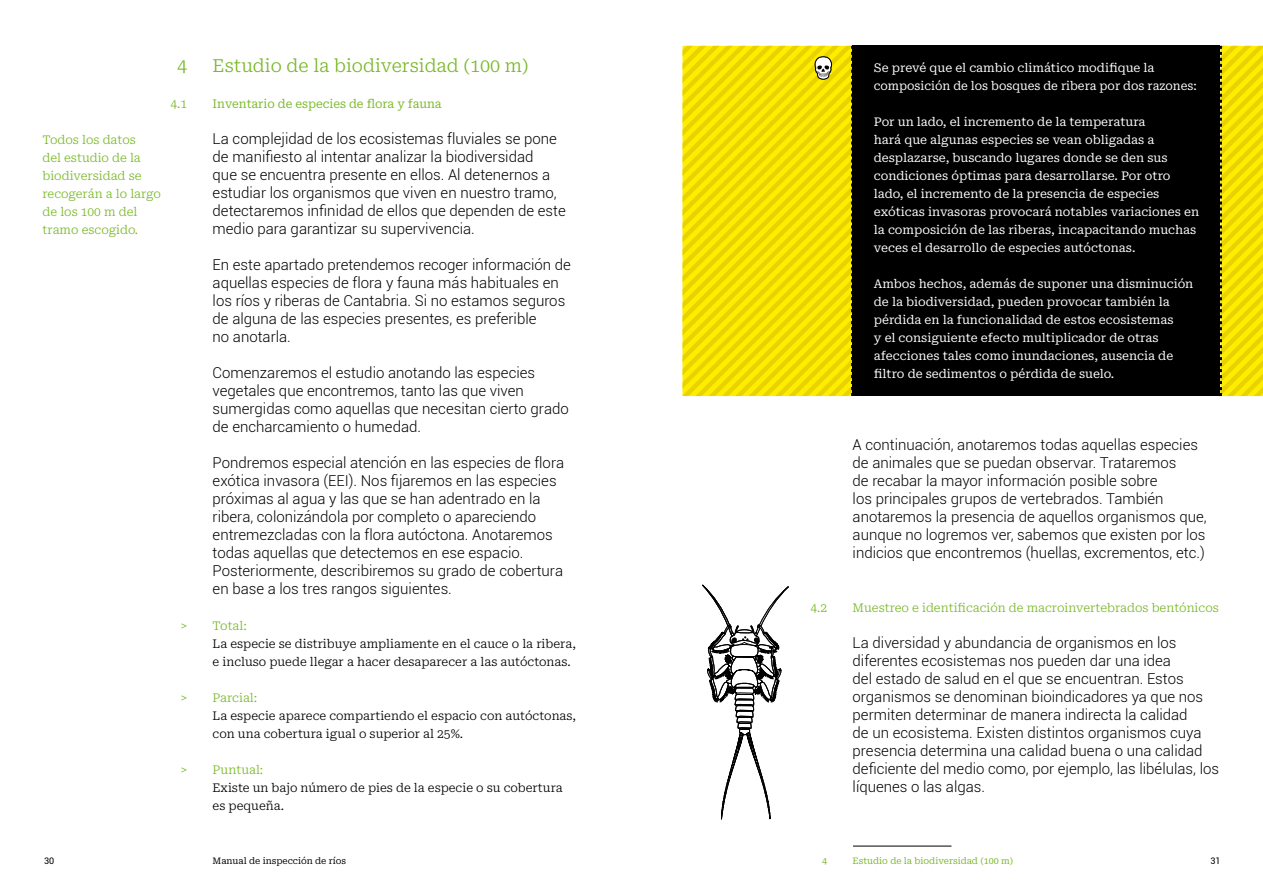
<style>
.page{position:relative;width:1263px;height:893px;background:#fff}
.page>*{position:absolute;margin:0;border:0;box-sizing:border-box;transform-origin:0 0}
.t1{font:300 18px "Roboto Serif";color:#7ab929}
.t2{font:300 15px/18px "Roboto";color:#000}
.t3{font:12px/18px "Roboto Serif";color:#fff}
.t4{font:300 12px/18px "Roboto Serif";color:#000}
.t5{font:300 12px/18px "Roboto Serif";color:#7ab929}
.t6{font:12px "Roboto Serif";color:#7ab929}
.t7{font:9px "Roboto Serif";color:#7ab929}
.t8{font:9px "Roboto Serif";color:#000}
.t9{font:9px "Roboto";color:#000}
</style>
<div class="page">
<svg style="left:690px;top:46px;width:13px;height:350px;background:#f3e000"></svg>
<svg style="left:703px;top:46px;width:14px;height:350px;background:#f3e000"></svg>
<svg style="left:717px;top:46px;width:13px;height:350px;background:#f3e000"></svg>
<svg style="left:730px;top:46px;width:13px;height:350px;background:#f3e000"></svg>
<svg style="left:743px;top:46px;width:14px;height:350px;background:#f3e000"></svg>
<svg style="left:757px;top:46px;width:13px;height:350px;background:#f3e000"></svg>
<svg style="left:770px;top:46px;width:13px;height:350px;background:#f3e000"></svg>
<svg style="left:783px;top:46px;width:13px;height:350px;background:#f3e000"></svg>
<svg style="left:796px;top:46px;width:14px;height:350px;background:#f3e000"></svg>
<svg style="left:810px;top:46px;width:13px;height:350px;background:#f3e000"></svg>
<svg style="left:823px;top:46px;width:13px;height:350px;background:#f3e000"></svg>
<svg style="left:836px;top:46px;width:14px;height:350px;background:#f3e000"></svg>
<div style="left:854px;top:46px;width:288px;height:350px;background:#000"></div>
<svg style="left:851px;top:46px;width:3px;height:350px"></svg>
<svg style="left:1142px;top:46px;width:121px;height:350px;background:#544d00"></svg>
<svg style="left:814px;top:56px;width:18px;height:33px"></svg>
<svg style="left:702px;top:584px;width:87px;height:236px"></svg>
<hr style="left:853px;top:846px;width:98px;height:1px;background:#000">
<p class="t5" style="left:43px;top:130px;width:120px">Todos los datos<br>del estudio de la biodiversidad se recogerán a lo largo de los 100 m del tramo escogido.</p>
<p class="t1" style="left:177px;top:51px;width:12px">4</p>
<p class="t5" style="left:170px;top:94px;width:18px">4.1</p>
<p class="t5" style="left:180px;top:616px;width:8px">&gt;</p>
<p class="t5" style="left:180px;top:688px;width:8px">&gt;</p>
<p class="t5" style="left:180px;top:760px;width:8px">&gt;</p>
<p class="t1" style="left:213px;top:51px;width:317px">Estudio de la biodiversidad (100 m)</p>
<p class="t6" style="left:213px;top:94px;width:231px">Inventario de especies de flora y fauna</p>
<p class="t2" style="left:213px;top:129px;width:355px">La complejidad de los ecosistemas fluviales se pone de manifiesto al intentar analizar la biodiversidad<br>que se encuentra presente en ellos. Al detenernos a estudiar los organismos que viven en nuestro tramo, detectaremos infinidad de ellos que dependen de este medio para garantizar su supervivencia.</p>
<p class="t2" style="left:213px;top:255px;width:360px">En este apartado pretendemos recoger información de aquellas especies de flora y fauna más habituales en los ríos y riberas de Cantabria. Si no estamos seguros de alguna de las especies presentes, es preferible<br>no anotarla.</p>
<p class="t2" style="left:213px;top:363px;width:358px">Comenzaremos el estudio anotando las especies vegetales que encontremos, tanto las que viven sumergidas como aquellas que necesitan cierto grado de encharcamiento o humedad.</p>
<p class="t2" style="left:213px;top:453px;width:353px">Pondremos especial atención en las especies de flora exótica invasora (EEI). Nos fijaremos en las especies próximas al agua y las que se han adentrado en la ribera, colonizándola por completo o apareciendo entremezcladas con la flora autóctona. Anotaremos todas aquellas que detectemos en ese espacio.<br>Posteriormente, describiremos su grado de cobertura en base a los tres rangos siguientes.</p>
<p class="t5" style="left:213px;top:616px;width:36px">Total:</p>
<p class="t4" style="left:213px;top:634px;width:365px">La especie se distribuye ampliamente en el cauce o la ribera, e incluso puede llegar a hacer desaparecer a las autóctonas.</p>
<p class="t5" style="left:213px;top:688px;width:46px">Parcial:</p>
<p class="t4" style="left:213px;top:706px;width:365px">La especie aparece compartiendo el espacio con autóctonas, con una cobertura igual o superior al 25%.</p>
<p class="t5" style="left:213px;top:760px;width:52px">Puntual:</p>
<p class="t4" style="left:213px;top:778px;width:352px">Existe un bajo número de pies de la especie o su cobertura es pequeña.</p>
<p class="t5" style="left:810px;top:598px;width:18px">4.2</p>
<p class="t3" style="left:874px;top:57px;width:324px">Se prevé que el cambio climático modifique la composición de los bosques de ribera por dos razones:</p>
<p class="t3" style="left:874px;top:111px;width:327px">Por un lado, el incremento de la temperatura<br>hará que algunas especies se vean obligadas a desplazarse, buscando lugares donde se den sus condiciones óptimas para desarrollarse. Por otro lado, el incremento de la presencia de especies exóticas invasoras provocará notables variaciones en la composición de las riberas, incapacitando muchas veces el desarrollo de especies autóctonas.</p>
<p class="t3" style="left:874px;top:273px;width:321px">Ambos hechos, además de suponer una disminución de la biodiversidad, pueden provocar también la pérdida en la funcionalidad de estos ecosistemas<br>y el consiguiente efecto multiplicador de otras afecciones tales como inundaciones, ausencia de filtro de sedimentos o pérdida de suelo.</p>
<p class="t2" style="left:853px;top:435px;width:356px">A continuación, anotaremos todas aquellas especies de animales que se puedan observar. Trataremos<br>de recabar la mayor información posible sobre<br>los principales grupos de vertebrados. También anotaremos la presencia de aquellos organismos que, aunque no logremos ver, sabemos que existen por los indicios que encontremos (huellas, excrementos, etc.)</p>
<p class="t5" style="left:853px;top:597px;width:368px">Muestreo e identificación de macroinvertebrados bentónicos</p>
<p class="t2" style="left:853px;top:633px;width:368px">La diversidad y abundancia de organismos en los diferentes ecosistemas nos pueden dar una idea<br>del estado de salud en el que se encuentran. Estos organismos se denominan bioindicadores ya que nos permiten determinar de manera indirecta la calidad<br>de un ecosistema. Existen distintos organismos cuya presencia determina una calidad buena o una calidad deficiente del medio como, por ejemplo, las libélulas, los líquenes o las algas.</p>
<p class="t9" style="left:44px;top:854px;width:12px">30</p>
<p class="t8" style="left:213px;top:853px;width:135px">Manual de inspección de ríos</p>
<p class="t7" style="left:822px;top:853px;width:7px">4</p>
<p class="t7" style="left:853px;top:853px;width:162px">Estudio de la biodiversidad (100 m)</p>
<p class="t9" style="left:1210px;top:854px;width:12px">31</p>
</div>
